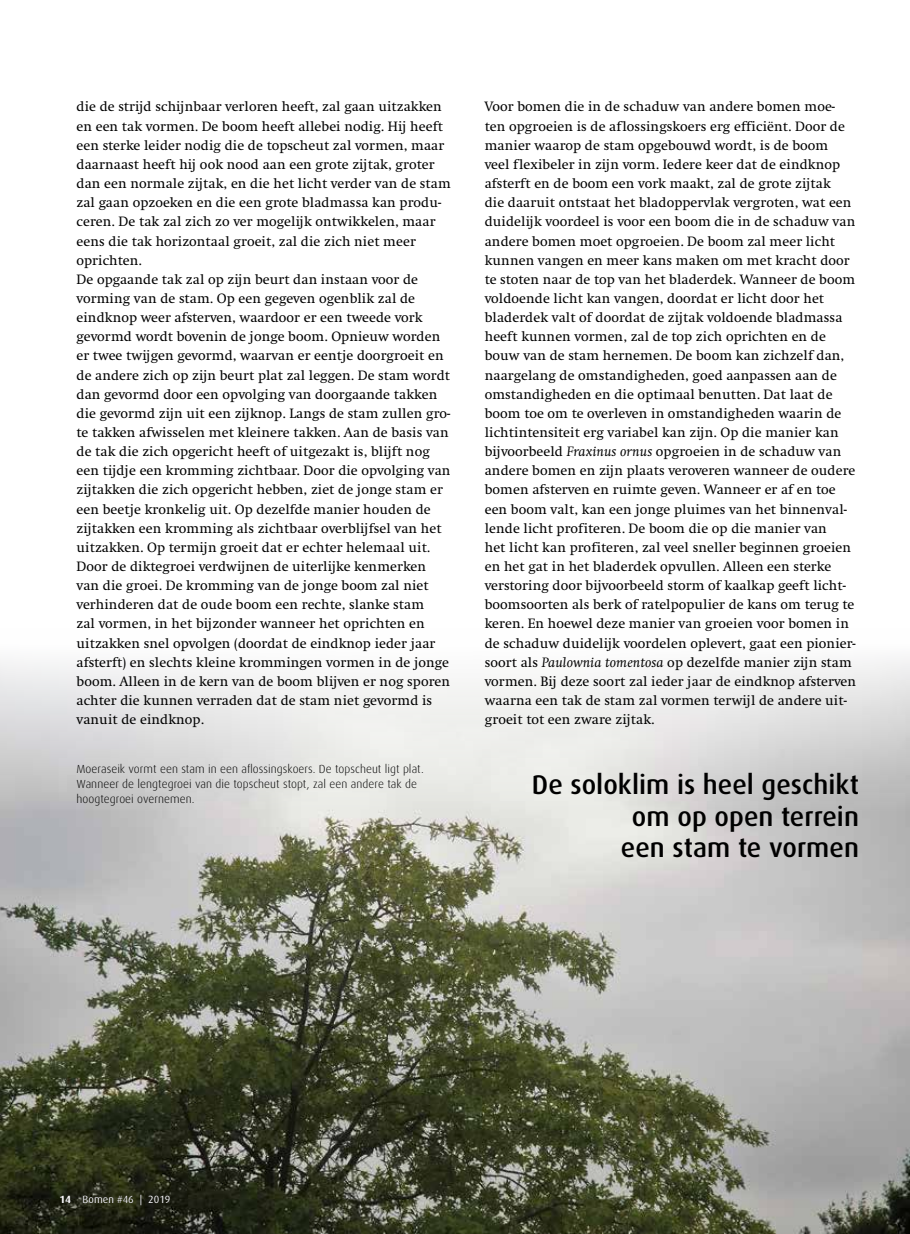
<style>
.page{position:relative;width:910px;height:1234px;background:#fff}
.page>*{position:absolute;margin:0;border:0;box-sizing:border-box;transform-origin:0 0}
.t1{font:500 27px/31.5px "Dax";color:#000;text-align:right}
.t2{font:14.1px/19.2px "Swift EF";letter-spacing:.005em;color:#000}
.t3{font:300 11.7px/15px "Dax";letter-spacing:.005em;color:#000}
.t4{font:10.5px "Dax";letter-spacing:.005em;color:#fff}
.s1{font-style:italic}
.s2{font-weight:700}
</style>
<div class="page">
<img style="left:0;top:659px;width:910px;height:574px">
<p class="t2" style="left:77px;top:97px;width:376px">die de strijd schijnbaar verloren heeft, zal gaan uitzakken en een tak vormen. De boom heeft allebei nodig. Hij heeft een sterke leider nodig die de topscheut zal vormen, maar daarnaast heeft hij ook nood aan een grote zijtak, groter dan een normale zijtak, en die het licht verder van de stam zal gaan opzoeken en die een grote bladmassa kan produ&shy;ceren. De tak zal zich zo ver mogelijk ontwikkelen, maar eens die tak horizontaal groeit, zal die zich niet meer oprichten.<br>De opgaande tak zal op zijn beurt dan instaan voor de vorming van de stam. Op een gegeven ogenblik zal de eindknop weer afsterven, waardoor er een tweede vork gevormd wordt bovenin de jonge boom. Opnieuw worden er twee twijgen gevormd, waarvan er eentje doorgroeit en de andere zich op zijn beurt plat zal leggen. De stam wordt dan gevormd door een opvolging van doorgaande takken die gevormd zijn uit een zijknop. Langs de stam zullen gro&shy;te takken afwisselen met kleinere takken. Aan de basis van de tak die zich opgericht heeft of uitgezakt is, blijft nog een tijdje een kromming zichtbaar. Door die opvolging van zijtakken die zich opgericht hebben, ziet de jonge stam er een beetje kronkelig uit. Op dezelfde manier houden de zijtakken een kromming als zichtbaar overblijfsel van het uitzakken. Op termijn groeit dat er echter helemaal uit.<br>Door de diktegroei verdwijnen de uiterlijke kenmerken van die groei. De kromming van de jonge boom zal niet verhinderen dat de oude boom een rechte, slanke stam<br>zal vormen, in het bijzonder wanneer het oprichten en uitzakken snel opvolgen (doordat de eindknop ieder jaar afsterft) en slechts kleine krommingen vormen in de jonge boom. Alleen in de kern van de boom blijven er nog sporen achter die kunnen verraden dat de stam niet gevormd is vanuit de eindknop.</p>
<p class="t3" style="left:77px;top:761px;width:349px">Moeraseik vormt een stam in een aflossingskoers. De topscheut ligt plat.<br>Wanneer de lengtegroei van die topscheut stopt, zal een andere tak de hoogtegroei overnemen.</p>
<p class="t2" style="left:485px;top:97px;width:373px">Voor bomen die in de schaduw van andere bomen moe&shy;ten opgroeien is de aflossingskoers erg efficiënt. Door de manier waarop de stam opgebouwd wordt, is de boom veel flexibeler in zijn vorm. Iedere keer dat de eindknop afsterft en de boom een vork maakt, zal de grote zijtak<br>die daaruit ontstaat het bladoppervlak vergroten, wat een duidelijk voordeel is voor een boom die in de schaduw van andere bomen moet opgroeien. De boom zal meer licht kunnen vangen en meer kans maken om met kracht door te stoten naar de top van het bladerdek. Wanneer de boom voldoende licht kan vangen, doordat er licht door het bladerdek valt of doordat de zijtak voldoende bladmassa heeft kunnen vormen, zal de top zich oprichten en de bouw van de stam hernemen. De boom kan zichzelf dan, naargelang de omstandigheden, goed aanpassen aan de omstandigheden en die optimaal benutten. Dat laat de boom toe om te overleven in omstandigheden waarin de lichtintensiteit erg variabel kan zijn. Op die manier kan bijvoorbeeld <span class="s1">Fraxinus ornus</span> opgroeien in de schaduw van andere bomen en zijn plaats veroveren wanneer de oudere bomen afsterven en ruimte geven. Wanneer er af en toe een boom valt, kan een jonge pluimes van het binnenval&shy;lende licht profiteren. De boom die op die manier van<br>het licht kan profiteren, zal veel sneller beginnen groeien en het gat in het bladerdek opvullen. Alleen een sterke verstoring door bijvoorbeeld storm of kaalkap geeft licht&shy;boomsoorten als berk of ratelpopulier de kans om terug te keren. En hoewel deze manier van groeien voor bomen in de schaduw duidelijk voordelen oplevert, gaat een pionier&shy;soort als <span class="s1">Paulownia tomentosa</span> op dezelfde manier zijn stam vormen. Bij deze soort zal ieder jaar de eindknop afsterven waarna een tak de stam zal vormen terwijl de andere uit&shy;groeit tot een zware zijtak.</p>
<h1 class="t1" style="left:532px;top:769px;width:329px">De soloklim is heel geschikt om op open terrein<br>een stam te vormen</h1>
<p class="t4" style="left:60px;top:1193px;width:112px"><span class="s2">14</span> Bomen #46 | 2019</p>
</div>
